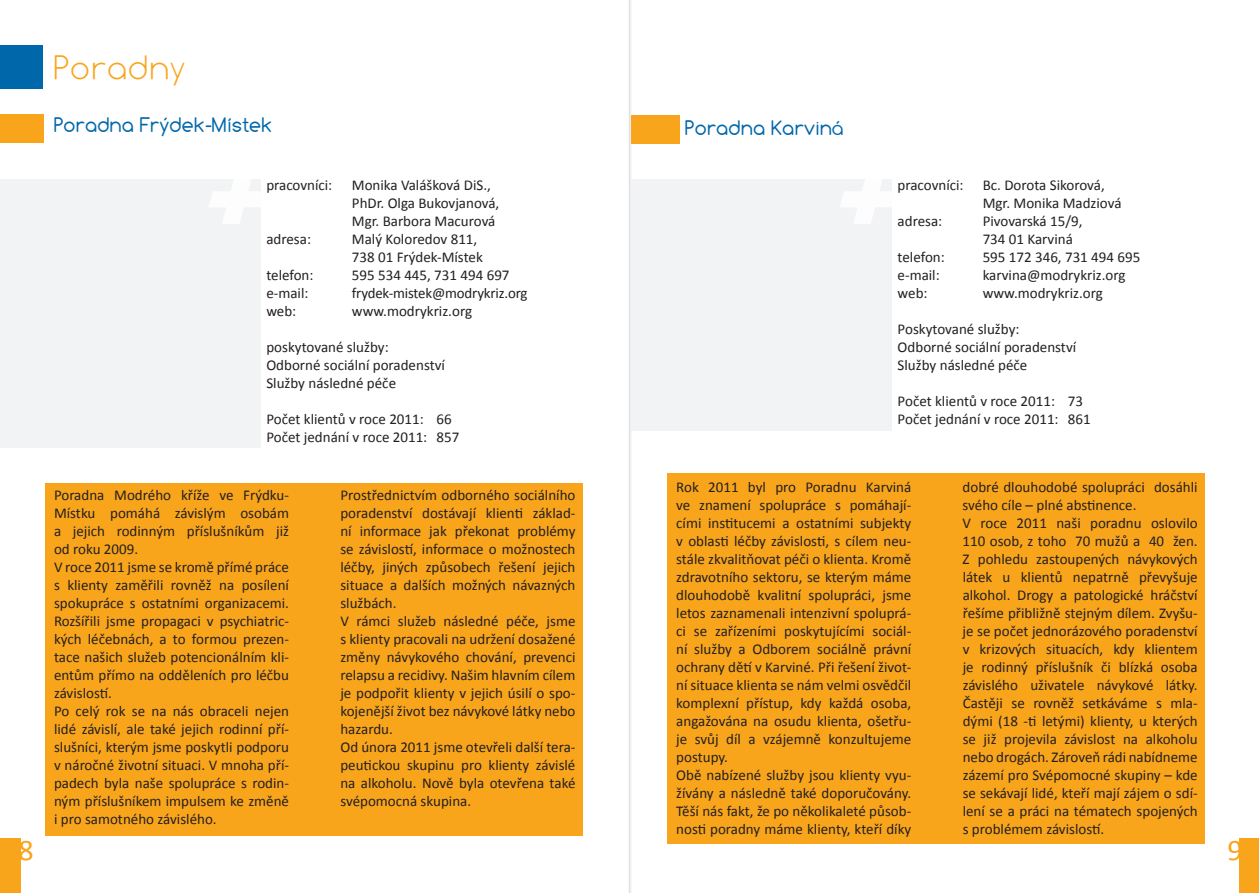
<style>
.page{position:relative;width:1259px;height:893px;background:#fff}
.page>*{position:absolute;margin:0;border:0;box-sizing:border-box;transform-origin:0 0}
.t1{font:100 36px "Comfortaa";color:#f9a51b}
.t2{font:30px "Calibri";color:#f9a51b}
.t3{font:21px "Comfortaa";color:#0067aa}
.t4{font:15px/18px "Calibri";color:#231f20}
</style>
<div class="page">
<div style="left:0;top:839px;width:21px;height:54px;background:#f9a51b"></div>
<hr style="left:627px;top:0;width:2px;height:893px;background:#fbfbfc">
<div style="left:1239px;top:839px;width:20px;height:54px;background:#f9a51b"></div>
<hr style="left:629px;top:0;width:2px;height:893px;background:#e8e8e8">
<div style="left:631px;top:179px;width:261px;height:252px;background:#f2f3f4"></div>
<svg style="left:840px;top:179px;width:52px;height:44px"></svg>
<div style="left:667px;top:473px;width:538px;height:370px;background:#f9a51b"></div>
<div style="left:631px;top:115px;width:49px;height:29px;background:#f9a51b"></div>
<div style="left:0;top:179px;width:261px;height:269px;background:#f2f3f4"></div>
<svg style="left:209px;top:179px;width:52px;height:44px"></svg>
<div style="left:45px;top:483px;width:538px;height:353px;background:#f9a51b"></div>
<div style="left:0;top:45px;width:43px;height:43px;background:#0067aa"></div>
<div style="left:0;top:114px;width:44px;height:29px;background:#f9a51b"></div>
<h1 class="t1" style="left:54px;top:48px;width:134px">Poradny</h1>
<h3 class="t3" style="left:54px;top:113px;width:220px">Poradna Frýdek-Místek</h3>
<p class="t4" style="left:266px;top:176px;width:67px">pracovníci:</p>
<p class="t4" style="left:352px;top:176px;width:149px">Monika Valášková DiS.,<br>PhDr. Olga Bukovjanová,<br>Mgr. Barbora Macurová</p>
<p class="t4" style="left:266px;top:230px;width:46px">adresa:</p>
<p class="t4" style="left:352px;top:230px;width:132px">Malý Koloredov 811,<br>738 01 Frýdek-Místek</p>
<p class="t4" style="left:266px;top:266px;width:49px">telefon:</p>
<p class="t4" style="left:352px;top:266px;width:159px">595 534 445, 731 494 697</p>
<p class="t4" style="left:266px;top:284px;width:44px">e-mail:</p>
<p class="t4" style="left:352px;top:284px;width:177px">frydek-mistek@modrykriz.org</p>
<p class="t4" style="left:266px;top:302px;width:31px">web:</p>
<p class="t4" style="left:352px;top:302px;width:122px">www.modrykriz.org</p>
<p class="t4" style="left:266px;top:338px;width:180px">poskytované služby:<br>Odborné sociální poradenství<br>Služby následné péče</p>
<p class="t4" style="left:266px;top:410px;width:194px">Počet klientů v roce 2011: 66<br>Počet jednání v roce 2011: 857</p>
<p class="t4" style="left:54px;top:486px;width:237px">Poradna Modrého kříže ve Frýdku-Místku pomáhá závislým osobám a jejich rodinným příslušníkům již od roku 2009.<br>V roce 2011 jsme se kromě přímé práce s klienty zaměřili rovněž na posílení spokupráce s ostatními organizacemi.<br>Rozšířili jsme propagaci v psychiatric&shy;kých léčebnách, a to formou prezen&shy;tace našich služeb potencionálním kli&shy;entům přímo na odděleních pro léčbu závislostí.<br>Po celý rok se na nás obraceli nejen lidé závislí, ale také jejich rodinní pří&shy;slušníci, kterým jsme poskytli podporu v náročné životní situaci. V mnoha pří&shy;padech byla naše spolupráce s rodin&shy;ným příslušníkem impulsem ke změně i pro samotného závislého.</p>
<p class="t4" style="left:340px;top:486px;width:237px">Prostřednictvím odborného sociálního poradenství dostávají klienti základ&shy;ní informace jak překonat problémy se závislostí, informace o možnostech léčby, jiných způsobech řešení jejich situace a dalších možných návazných službách.<br>V rámci služeb následné péče, jsme s klienty pracovali na udržení dosažené změny návykového chování, prevenci relapsu a recidivy. Našim hlavním cílem je podpořit klienty v jejich úsilí o spo&shy;kojenější život bez návykové látky nebo hazardu.<br>Od února 2011 jsme otevřeli další tera&shy;peutickou skupinu pro klienty závislé na alkoholu. Nově byla otevřena také svépomocná skupina.</p>
<h3 class="t3" style="left:685px;top:116px;width:160px">Poradna Karviná</h3>
<p class="t4" style="left:897px;top:176px;width:67px">pracovníci:</p>
<p class="t4" style="left:982px;top:176px;width:140px">Bc. Dorota Sikorová,<br>Mgr. Monika Madziová</p>
<p class="t4" style="left:897px;top:212px;width:46px">adresa:</p>
<p class="t4" style="left:982px;top:212px;width:101px">Pivovarská 15/9,<br>734 01 Karviná</p>
<p class="t4" style="left:897px;top:248px;width:49px">telefon:</p>
<p class="t4" style="left:982px;top:248px;width:159px">595 172 346, 731 494 695</p>
<p class="t4" style="left:897px;top:266px;width:44px">e-mail:</p>
<p class="t4" style="left:982px;top:266px;width:144px">karvina@modrykriz.org</p>
<p class="t4" style="left:897px;top:284px;width:31px">web:</p>
<p class="t4" style="left:982px;top:284px;width:122px">www.modrykriz.org</p>
<p class="t4" style="left:897px;top:320px;width:180px">Poskytované služby:<br>Odborné sociální poradenství<br>Služby následné péče</p>
<p class="t4" style="left:897px;top:392px;width:194px">Počet klientů v roce 2011: 73<br>Počet jednání v roce 2011: 861</p>
<p class="t4" style="left:676px;top:478px;width:237px">Rok 2011 byl pro Poradnu Karviná ve znamení spolupráce s pomáhají&shy;cími institucemi a ostatními subjekty v oblasti léčby závislosti, s cílem neu&shy;stále zkvalitňovat péči o klienta. Kromě zdravotního sektoru, se kterým máme dlouhodobě kvalitní spolupráci, jsme letos zaznamenali intenzivní spoluprá&shy;ci se zařízeními poskytujícími sociál&shy;ní služby a Odborem sociálně právní ochrany dětí v Karviné. Při řešení život&shy;ní situace klienta se nám velmi osvědčil komplexní přístup, kdy každá osoba, angažována na osudu klienta, ošetřu&shy;je svůj díl a vzájemně konzultujeme postupy.<br>Obě nabízené služby jsou klienty vyu&shy;žívány a následně také doporučovány.<br>Těší nás fakt, že po několikaleté působ&shy;nosti poradny máme klienty, kteří díky</p>
<p class="t4" style="left:962px;top:478px;width:237px">dobré dlouhodobé spolupráci dosáhli svého cíle – plné abstinence.<br>V roce 2011 naši poradnu oslovilo 110 osob, z toho 70 mužů a 40 žen.<br>Z pohledu zastoupených návykových látek u klientů nepatrně převyšuje alkohol. Drogy a patologické hráčství řešíme přibližně stejným dílem. Zvyšu&shy;je se počet jednorázového poradenství v krizových situacích, kdy klientem je rodinný příslušník či blízká osoba závislého uživatele návykové látky.<br>Častěji se rovněž setkáváme s mla&shy;dými (18 -ti letými) klienty, u kterých se již projevila závislost na alkoholu nebo drogách. Zároveň rádi nabídneme zázemí pro Svépomocné skupiny – kde se sekávají lidé, kteří mají zájem o sdí&shy;lení se a práci na tématech spojených s problémem závislostí.</p>
<h2 class="t2" style="left:18px;top:831px;width:17px">8</h2>
<h2 class="t2" style="left:1227px;top:831px;width:17px">9</h2>
</div>
